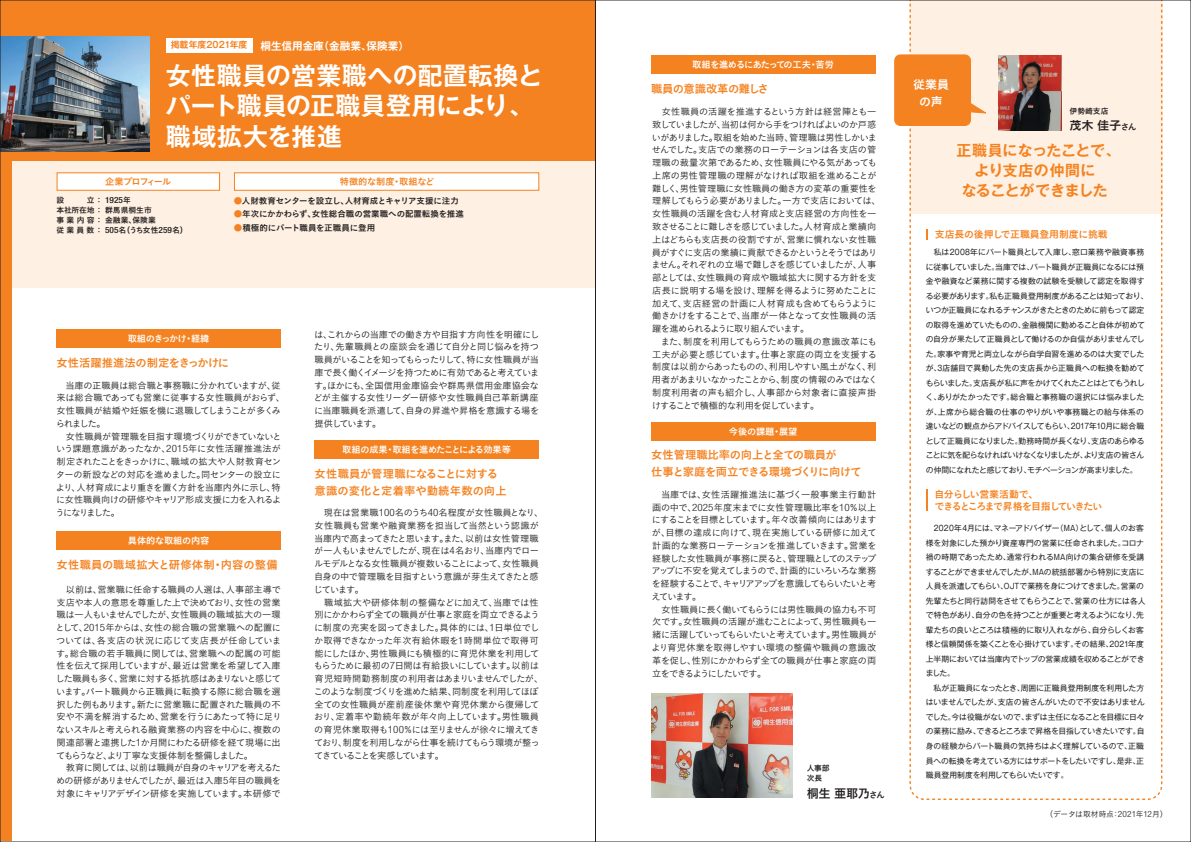
<style>
.page{position:relative;width:1191px;height:842px;background:#fff}
.page>*{position:absolute;margin:0;border:0;box-sizing:border-box;transform-origin:0 0}
.t1{font:700 24.8px/30.5px "Gothic MB101 Pro De";letter-spacing:.015em;color:#fff}
.t2{font:700 14.9px/19.8px "Gothic MB101 Pro De";letter-spacing:-.005em;color:#f58220;text-align:center}
.t3{font:12.3px "Koburina Go Std W6";letter-spacing:-.025em;color:#231f20}
.t4{font:12px/17px "Koburina Go Std W6";color:#fff;text-align:center}
.t5{font:11.3px/17px "Koburina Go Std W6";letter-spacing:-.015em;color:#f58220}
.t6{font:11.3px/17px "Koburina Go Std W6";letter-spacing:-.04em;color:#f58220}
.t7{font:11.3px "Koburina Go Std W6";letter-spacing:.02em;color:#f58220}
.t8{font:11.3px "Koburina Go Std W6";letter-spacing:-.045em;color:#f58220}
.t9{font:700 10.6px "Gothic MB101 Pro De";letter-spacing:-.005em;color:#fff}
.t10{font:9.9px/11.3px "Koburina Go Std W6";letter-spacing:-.095em;color:#f58220}
.t11{font:9.9px "Koburina Go Std W6";letter-spacing:-.04em;color:#f58220}
.t12{font:9.2px/12.8px "Koburina Go Std W3";letter-spacing:-.045em;color:#231f20}
.t13{font:9.2px "Koburina Go Std W6";letter-spacing:-.035em;color:#fff}
.t14{font:9.2px "Koburina Go Std W6";letter-spacing:-.065em;color:#fff}
.t15{font:9.2px "Koburina Go Std W6";letter-spacing:-.015em;color:#f58220}
.t16{font:9.2px "Koburina Go Std W6";letter-spacing:-.1em;color:#fff}
.t17{font:9.2px "Koburina Go Std W6";letter-spacing:-.105em;color:#f58220}
.t18{font:500 condensed 8.6px "Helvetica Neue LT Std";color:#231f20;scale:1.09 1}
.t19{font:8.5px "Koburina Go Std W6";letter-spacing:-.02em;color:#231f20}
.t20{font:7.8px/14.5px "Gothic MB101 Pro";letter-spacing:-.02em;color:#231f20;scale:.9 1}
.t21{font:7.8px/14.5px "Gothic MB101 Pro";letter-spacing:-.02em;color:#231f20}
.t22{font:7.8px/9.9px "Koburina Go Std W6";color:#231f20}
.t23{font:7.8px "Koburina Go Std W3";letter-spacing:-.035em;color:#231f20}
.s1{font-size:8.9px;color:#f58220}
.s2{font-family:"Koburina Go Std W6";font-weight:400;font-stretch:normal;font-size:7.8px}
.s3{font-family:"Helvetica Neue LT Std";font-weight:500;font-stretch:condensed;font-size:8.6px}
.s4{color:#f58220}
.s5{font-family:"Helvetica Neue LT Std";font-weight:300;font-stretch:condensed;font-size:10.1px}
.s6{font-size:8.4px}
.s7{font-family:"Helvetica Neue LT Std";font-weight:300;font-stretch:condensed;font-size:8.6px}
</style>
<div class="page">
<div style="left:0;top:148px;width:595px;height:139px;background:#fef0e2"></div>
<div style="left:0;top:0;width:595px;height:161px;background:#f58220"></div>
<div style="left:0;top:0;width:11px;height:841px;background:#f58220"></div>
<img style="left:651px;top:694px;width:141px;height:104px">
<div style="left:57px;top:329px;width:224px;height:19px;background:#f58220"></div>
<div style="left:166px;top:38px;width:86px;height:14px;background:#fff"></div>
<div style="left:57px;top:173px;width:163px;height:18px;background:#fff;border:1px solid #f58220"></div>
<div style="left:234px;top:173px;width:305px;height:18px;background:#fff;border:1px solid #f58220"></div>
<div style="left:651px;top:422px;width:224px;height:18px;background:#f58220"></div>
<div style="left:57px;top:531px;width:224px;height:18px;background:#f58220"></div>
<div style="left:315px;top:440px;width:224px;height:18px;background:#f58220"></div>
<div style="left:651px;top:56px;width:224px;height:18px;background:#f58220"></div>
<svg style="left:909px;top:2px;width:254px;height:798px"></svg>
<img style="left:998px;top:55px;width:63px;height:76px">
<svg style="left:894px;top:54px;width:93px;height:72px;background:#f69441"></svg>
<hr style="left:926px;top:489px;width:2px;height:22px;background:#f58220">
<svg style="left:926px;top:229px;width:2px;height:11px"></svg>
<img style="left:2px;top:37px;width:148px;height:114px">
<p class="t9" style="left:171px;top:37px;width:240px"><span class="s1">掲載年度2021年度</span> 桐生信用金庫（金融業、保険業）</p>
<h1 class="t1" style="left:166px;top:57px;width:378px">女性職員の営業職への配置転換とパート職員の正職員登用により、職域拡大を推進</h1>
<p class="t17" style="left:105px;top:174px;width:68px">企業プロフィール</p>
<p class="t15" style="left:340px;top:174px;width:96px">特徴的な制度・取組など</p>
<p class="t22" style="left:56px;top:195px;width:9px">設</p>
<p class="t18" style="left:87px;top:195px;width:42px"><span class="s2">立：</span> 1925<span class="s2">年</span></p>
<p class="t22" style="left:56px;top:205px;width:133px">本社所在地：群馬県桐生市<br>事業内容：金融業、保険業<br>従業員数： <span class="s3">505</span>名（うち女性<span class="s3">259</span>名）</p>
<p class="t19" style="left:234px;top:194px;width:226px"><span class="s4">●</span>人財教育センターを設立し、人材育成とキャリア支援に注力</p>
<p class="t19" style="left:234px;top:207px;width:232px"><span class="s4">●</span>年次にかかわらず、女性総合職の営業職への配置転換を推進</p>
<p class="t19" style="left:234px;top:221px;width:143px"><span class="s4">●</span>積極的にパート職員を正職員に登用</p>
<p class="t16" style="left:128px;top:332px;width:83px">取組のきっかけ・経緯</p>
<p class="t5" style="left:57px;top:354px;width:174px">女性活躍推進法の制定をきっかけに</p>
<p class="t12" style="left:56px;top:379px;width:231px">　当庫の正職員は総合職と事務職に分かれていますが、従来は総合職であっても営業に従事する女性職員がおらず、女性職員が結婚や妊娠を機に退職してしまうことが多くみられました。<br>　女性職員が管理職を目指す環境づくりができていないという課題意識があったなか、<span class="s5">2015</span>年に女性活躍推進法が制定されたことをきっかけに、職域の拡大や人財教育センターの新設などの対応を進めました。同センターの設立により、人材育成により重きを置く方針を当庫内外に示し、特に女性職員向けの研修やキャリア形成支援に力を入れるようになりました。</p>
<p class="t13" style="left:128px;top:534px;width:83px">具体的な取組の内容</p>
<p class="t7" style="left:57px;top:555px;width:223px">女性職員の職域拡大と研修体制・内容の整備</p>
<p class="t12" style="left:56px;top:583px;width:228px">　以前は、営業職に任命する職員の人選は、人事部主導で支店や本人の意思を尊重した上で決めており、女性の営業職は一人もいませんでしたが、女性職員の職域拡大の一環として、<span class="s5">2015</span>年からは、女性の総合職の営業職への配置については、各支店の状況に応じて支店長が任命しています。総合職の若手職員に関しては、営業職への配属の可能性を伝えて採用していますが、最近は営業を希望して入庫した職員も多く、営業に対する抵抗感はあまりないと感じています。パート職員から正職員に転換する際に総合職を選択した例もあります。新たに営業職に配置された職員の不安や不満を解消するため、営業を行うにあたって特に足りないスキルと考えられる融資業務の内容を中心に、複数の関連部署と連携した<span class="s5">1</span>か月間にわたる研修を経て現場に出てもらうなど、より丁寧な支援体制を整備しました。<br>　教育に関しては、以前は職員が自身のキャリアを考えるための研修がありませんでしたが、最近は入庫<span class="s5">5</span>年目の職員を対象にキャリアデザイン研修を実施しています。本研修で</p>
<p class="t12" style="left:314px;top:328px;width:227px;text-align:justify">は、これからの当庫での働き方や目指す方向性を明確にしたり、先輩職員との座談会を通じて自分と同じ悩みを持つ職員がいることを知ってもらったりして、特に女性職員が当庫で長く働くイメージを持つために有効であると考えています。ほかにも、全国信用金庫協会や群馬県信用金庫協会などが主催する女性リーダー研修や女性職員自己革新講座に当庫職員を派遣して、自身の昇進や昇格を意識する場を提供しています。</p>
<p class="t13" style="left:342px;top:443px;width:170px">取組の成果・取組を進めたことによる効果等</p>
<p class="t5" style="left:314px;top:465px;width:194px">女性職員が管理職になることに対する意識の変化と定着率や勤続年数の向上</p>
<p class="t12" style="left:314px;top:506px;width:231px">　現在は営業職<span class="s5">100</span>名のうち<span class="s5">40</span>名程度が女性職員となり、女性職員も営業や融資業務を担当して当然という認識が当庫内で高まってきたと思います。また、以前は女性管理職が一人もいませんでしたが、現在は<span class="s5">4</span>名おり、当庫内でロールモデルとなる女性職員が複数いることによって、女性職員自身の中で管理職を目指すという意識が芽生えてきたと感じています。<br>　職域拡大や研修体制の整備などに加えて、当庫では性別にかかわらず全ての職員が仕事と家庭を両立できるように制度の充実を図ってきました。具体的には、<span class="s5">1</span>日単位でしか取得できなかった年次有給休暇を<span class="s5">1</span>時間単位で取得可能にしたほか、男性職員にも積極的に育児休業を利用してもらうために最初の<span class="s5">7</span>日間は有給扱いにしています。以前は育児短時間勤務制度の利用者はあまりいませんでしたが、このような制度づくりを進めた結果、同制度を利用してほぼ全ての女性職員が産前産後休業や育児休業から復帰しており、定着率や勤続年数が年々向上しています。男性職員の育児休業取得も<span class="s5">100</span>％には至りませんが徐々に増えてきており、制度を利用しながら仕事を続けてもらう環境が整ってきていることを実感しています。</p>
<p class="t14" style="left:692px;top:58px;width:143px">取組を進めるにあたっての工夫・苦労</p>
<p class="t8" style="left:651px;top:80px;width:119px">職員の意識改革の難しさ</p>
<p class="t12" style="left:651px;top:105px;width:231px">　女性職員の活躍を推進するという方針は経営陣とも一致していましたが、当初は何から手をつければよいのか戸惑いがありました。取組を始めた当時、管理職は男性しかいませんでした。支店での業務のローテーションは各支店の管理職の裁量次第であるため、女性職員にやる気があっても上席の男性管理職の理解がなければ取組を進めることが難しく、男性管理職に女性職員の働き方の変革の重要性を理解してもらう必要がありました。一方で支店においては、女性職員の活躍を含む人材育成と支店経営の方向性を一致させることに難しさを感じていました。人材育成と業績向上はどちらも支店長の役割ですが、営業に慣れない女性職員がすぐに支店の業績に貢献できるかというとそうではありません。それぞれの立場で難しさを感じていましたが、人事部としては、女性職員の育成や職域拡大に関する方針を支店長に説明する場を設け、理解を得るように努めたことに加えて、支店経営の計画に人材育成も含めてもらうように働きかけをすることで、当庫が一体となって女性職員の活躍を進められるように取り組んでいます。<br>　また、制度を利用してもらうための職員の意識改革にも工夫が必要と感じています。仕事と家庭の両立を支援する制度は以前からあったものの、利用しやすい風土がなく、利用者があまりいなかったことから、制度の情報のみではなく制度利用者の声も紹介し、人事部から対象者に直接声掛けすることで積極的な利用を促しています。</p>
<p class="t13" style="left:729px;top:424px;width:70px">今後の課題・展望</p>
<p class="t6" style="left:651px;top:447px;width:212px">女性管理職比率の向上と全ての職員が<br>仕事と家庭を両立できる環境づくりに向けて</p>
<p class="t12" style="left:651px;top:488px;width:227px">　当庫では、女性活躍推進法に基づく一般事業主行動計画の中で、<span class="s5">2025</span>年度末までに女性管理職比率を<span class="s5">10</span>％以上にすることを目標としています。年々改善傾向にはありますが、目標の達成に向けて、現在実施している研修に加えて計画的な業務ローテーションを推進していきます。営業を経験した女性職員が事務に戻ると、管理職としてのステップアップに不安を覚えてしまうので、計画的にいろいろな業務を経験することで、キャリアアップを意識してもらいたいと考えています。<br>　女性職員に長く働いてもらうには男性職員の協力も不可欠です。女性職員の活躍が進むことによって、男性職員も一緒に活躍していってもらいたいと考えています。男性職員がより育児休業を取得しやすい環境の整備や職員の意識改革を促し、性別にかかわらず全ての職員が仕事と家庭の両立をできるようにしたいです。</p>
<p class="t22" style="left:806px;top:763px;width:24px">人事部次長</p>
<h3 class="t3" style="left:806px;top:784px;width:80px">桐生亜耶乃<span class="s6">さん</span></h3>
<h3 class="t4" style="left:913px;top:76px;width:37px">従業員の声</h3>
<p class="t22" style="left:1069px;top:106px;width:40px">伊勢崎支店</p>
<h3 class="t3" style="left:1069px;top:115px;width:69px">茂木佳子<span class="s6">さん</span></h3>
<h2 class="t2" style="left:956px;top:139px;width:166px">正職員になったことで、より支店の仲間に<br>なることができました</h2>
<p class="t11" style="left:934px;top:227px;width:175px">支店長の後押しで正職員登用制度に挑戦</p>
<p class="t21" style="left:925px;top:244px;width:224px">　私は2008年にパート職員として入庫し、窓口業務や融資事務に従事していました。当庫では、パート職員が正職員になるには預金や融資など業務に関する複数の試験を受験して認定を取得する必要があります。私も正職員登用制度があることは知っており、いつか正職員になれるチャンスがきたときのために前もって認定の取得を進めていたものの、金融機関に勤めること自体が初めての自分が果たして正職員として働けるのか自信がありませんでした。家事や育児と両立しながら自学自習を進めるのは大変でしたが、3店舗目で異動した先の支店長から正職員への転換を勧めてもらいました。支店長が私に声をかけてくれたことはとてもうれしく、ありがたかったです。総合職と事務職の選択には悩みましたが、上席から総合職の仕事のやりがいや事務職との給与体系の違いなどの観点からアドバイスしてもらい、2017年10月に総合職として正職員になりました。勤務時間が長くなり、支店のあらゆることに気を配らなければいけなくなりましたが、より支店の皆さんの仲間になれたと感じており、モチベーションが高まりました。</p>
<p class="t10" style="left:934px;top:489px;width:169px">自分らしい営業活動で、<br>できるところまで昇格を目指していきたい</p>
<p class="t20" style="left:925px;top:520px;width:246px;text-indent:8px">2020年4月には、マネーアドバイザー（MA）として、個人のお客様を対象にした預かり資産専門の営業に任命されました。コロナ禍の時期であったため、通常行われるMA向けの集合研修を受講することができませんでしたが、MAの統括部署から特別に支店に人員を派遣してもらい、OJTで業務を身につけてきました。営業の先輩たちと同行訪問をさせてもらうことで、営業の仕方には各人で特色があり、自分の色を持つことが重要と考えるようになり、先輩たちの良いところは積極的に取り入れながら、自分らしくお客様と信頼関係を築くことを心掛けています。その結果、2021年度上半期においては当庫内でトップの営業成績を収めることができました。<br>　私が正職員になったとき、周囲に正職員登用制度を利用した方はいませんでしたが、支店の皆さんがいたので不安はありませんでした。今は役職がないので、まずは主任になることを目標に日々の業務に励み、できるところまで昇格を目指していきたいです。自身の経験からパート職員の気持ちはよく理解しているので、正職員への転換を考えている方にはサポートをしたいですし、是非、正職員登用制度を利用してもらいたいです。</p>
<p class="t23" style="left:1045px;top:808px;width:124px">（データは取材時点：<span class="s7">2021</span>年<span class="s7">12</span>月）</p>
</div>
